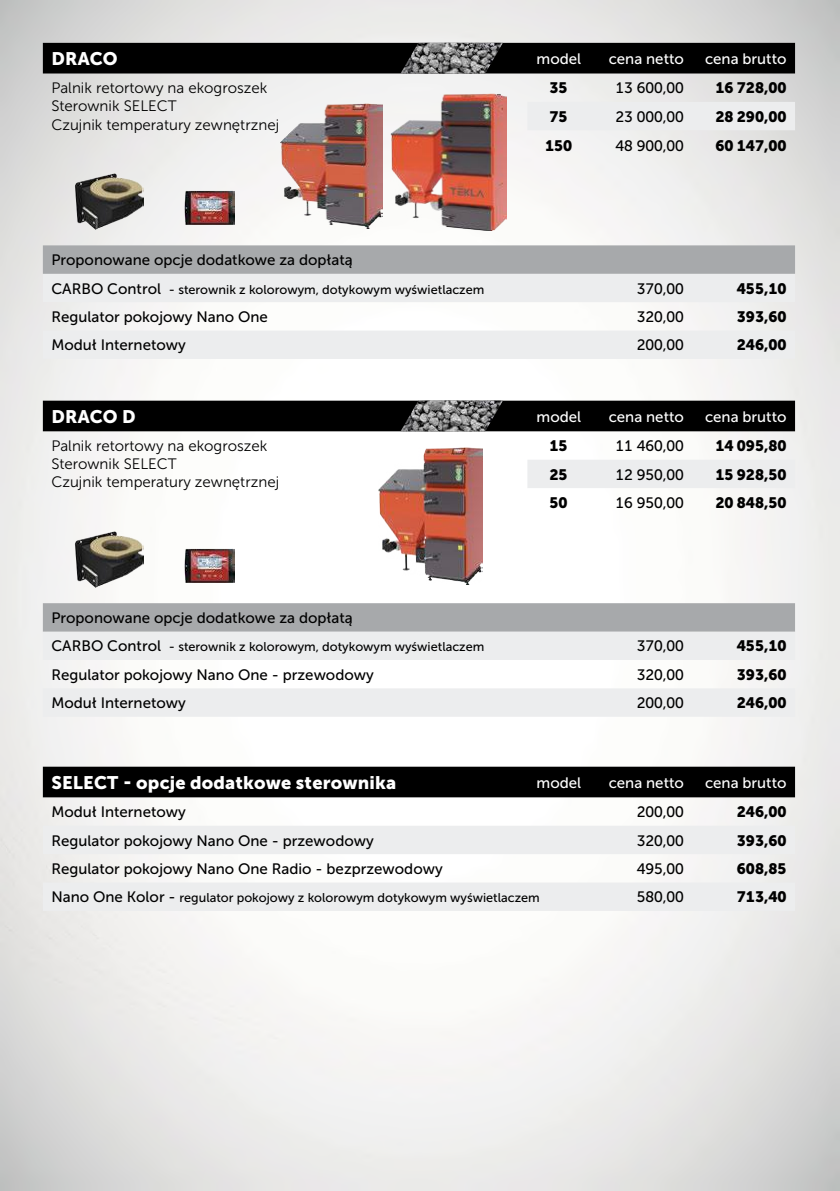
<style>
.page{position:relative;width:840px;height:1191px;background:#fff}
.page>*{position:absolute;margin:0;border:0;box-sizing:border-box;transform-origin:0 0}
.t1{font:18px "Museo Sans 900";letter-spacing:.01em;color:#fff}
.t2{font:15px "Museo Sans 500";color:#000}
.t3{font:15px/18px "Museo Sans 300";color:#000}
.t4{font:15px "Museo Sans 900";color:#000}
.t5{font:15px "Museo Sans 500";color:#fff}
.t6{font:12.6px "Museo Sans 500";color:#000}
.s1{font-size:15px}
.s2{font-size:13px}
</style>
<div class="page">
<img style="left:0;top:0;width:839px;height:1191px">
<div style="left:43px;top:43px;width:751px;height:30px;background:#000"></div>
<svg style="left:43px;top:102px;width:751px;height:257px;fill:#ecedee"></svg>
<div style="left:43px;top:245px;width:751px;height:29px;background:#a7a9ab"></div>
<img style="left:400px;top:43px;width:102px;height:30px">
<img style="left:74px;top:172px;width:69px;height:57px">
<img style="left:280px;top:103px;width:102px;height:126px">
<img style="left:391px;top:94px;width:115px;height:136px">
<img style="left:185px;top:191px;width:50px;height:34px">
<div style="left:43px;top:401px;width:751px;height:30px;background:#000"></div>
<svg style="left:43px;top:460px;width:751px;height:257px"></svg>
<div style="left:43px;top:603px;width:751px;height:28px;background:#a7a9ab"></div>
<img style="left:400px;top:401px;width:102px;height:30px">
<img style="left:74px;top:530px;width:69px;height:57px">
<img style="left:378px;top:447px;width:104px;height:137px">
<img style="left:185px;top:548px;width:50px;height:35px">
<div style="left:43px;top:766px;width:751px;height:31px;background:#000"></div>
<svg style="left:43px;top:825px;width:751px;height:86px;fill:#ecedee"></svg>
<p class="t1" style="left:51px;top:48px;width:68px">DRACO</p>
<p class="t5" style="left:536px;top:50px;width:46px">model</p>
<p class="t5" style="left:608px;top:50px;width:77px">cena netto</p>
<p class="t5" style="left:704px;top:50px;width:83px">cena brutto</p>
<p class="t3" style="left:51px;top:79px;width:229px">Palnik retortowy na ekogroszek<br>Sterownik SELECT<br>Czujnik temperatury zewnętrznej</p>
<p class="t4" style="left:549px;top:80px;width:20px">35</p>
<p class="t2" style="left:615px;top:80px;width:70px">13 600,00</p>
<p class="t4" style="left:715px;top:80px;width:73px">16 728,00</p>
<p class="t4" style="left:549px;top:108px;width:20px">75</p>
<p class="t2" style="left:615px;top:108px;width:70px">23 000,00</p>
<p class="t4" style="left:715px;top:108px;width:73px">28 290,00</p>
<p class="t4" style="left:544px;top:137px;width:29px">150</p>
<p class="t2" style="left:615px;top:137px;width:70px">48 900,00</p>
<p class="t4" style="left:715px;top:137px;width:73px">60 147,00</p>
<p class="t2" style="left:51px;top:252px;width:302px">Proponowane opcje dodatkowe za dopłatą</p>
<p class="t6" style="left:51px;top:282px;width:434px"><span class="s1">CARBO Control</span> <span class="s2">-</span> sterownik z kolorowym, dotykowym wyświetlaczem</p>
<p class="t2" style="left:636px;top:280px;width:49px">370,00</p>
<p class="t4" style="left:736px;top:280px;width:51px">455,10</p>
<p class="t2" style="left:51px;top:309px;width:218px">Regulator pokojowy Nano One</p>
<p class="t2" style="left:636px;top:309px;width:49px">320,00</p>
<p class="t4" style="left:736px;top:308px;width:51px">393,60</p>
<p class="t2" style="left:51px;top:337px;width:136px">Moduł Internetowy</p>
<p class="t2" style="left:636px;top:337px;width:49px">200,00</p>
<p class="t4" style="left:736px;top:337px;width:51px">246,00</p>
<p class="t1" style="left:51px;top:406px;width:86px">DRACO D</p>
<p class="t5" style="left:536px;top:408px;width:46px">model</p>
<p class="t5" style="left:608px;top:408px;width:77px">cena netto</p>
<p class="t5" style="left:704px;top:408px;width:83px">cena brutto</p>
<p class="t3" style="left:51px;top:437px;width:229px">Palnik retortowy na ekogroszek<br>Sterownik SELECT<br>Czujnik temperatury zewnętrznej</p>
<p class="t4" style="left:549px;top:437px;width:20px">15</p>
<p class="t2" style="left:615px;top:438px;width:70px">11 460,00</p>
<p class="t4" style="left:715px;top:437px;width:73px">14 095,80</p>
<p class="t4" style="left:549px;top:466px;width:20px">25</p>
<p class="t2" style="left:615px;top:466px;width:70px">12 950,00</p>
<p class="t4" style="left:715px;top:466px;width:73px">15 928,50</p>
<p class="t4" style="left:549px;top:494px;width:20px">50</p>
<p class="t2" style="left:615px;top:494px;width:70px">16 950,00</p>
<p class="t4" style="left:715px;top:494px;width:73px">20 848,50</p>
<p class="t2" style="left:51px;top:609px;width:302px">Proponowane opcje dodatkowe za dopłatą</p>
<p class="t6" style="left:51px;top:640px;width:434px"><span class="s1">CARBO Control</span> <span class="s2">-</span> sterownik z kolorowym, dotykowym wyświetlaczem</p>
<p class="t2" style="left:636px;top:638px;width:49px">370,00</p>
<p class="t4" style="left:736px;top:637px;width:51px">455,10</p>
<p class="t2" style="left:51px;top:666px;width:324px">Regulator pokojowy Nano One - przewodowy</p>
<p class="t2" style="left:636px;top:666px;width:49px">320,00</p>
<p class="t4" style="left:736px;top:666px;width:51px">393,60</p>
<p class="t2" style="left:51px;top:695px;width:136px">Moduł Internetowy</p>
<p class="t2" style="left:636px;top:695px;width:49px">200,00</p>
<p class="t4" style="left:736px;top:694px;width:51px">246,00</p>
<p class="t1" style="left:51px;top:772px;width:346px">SELECT - opcje dodatkowe sterownika</p>
<p class="t5" style="left:536px;top:774px;width:46px">model</p>
<p class="t5" style="left:608px;top:774px;width:77px">cena netto</p>
<p class="t5" style="left:704px;top:774px;width:83px">cena brutto</p>
<p class="t2" style="left:51px;top:804px;width:136px">Moduł Internetowy</p>
<p class="t2" style="left:636px;top:804px;width:49px">200,00</p>
<p class="t4" style="left:736px;top:803px;width:51px">246,00</p>
<p class="t2" style="left:51px;top:832px;width:324px">Regulator pokojowy Nano One - przewodowy</p>
<p class="t2" style="left:636px;top:832px;width:49px">320,00</p>
<p class="t4" style="left:736px;top:832px;width:51px">393,60</p>
<p class="t2" style="left:51px;top:860px;width:392px">Regulator pokojowy Nano One Radio - bezprzewodowy</p>
<p class="t2" style="left:636px;top:860px;width:49px">495,00</p>
<p class="t4" style="left:736px;top:860px;width:51px">608,85</p>
<p class="t6" style="left:51px;top:891px;width:489px"><span class="s1">Nano One Kolor -</span> regulator pokojowy z kolorowym dotykowym wyświetlaczem</p>
<p class="t2" style="left:636px;top:889px;width:49px">580,00</p>
<p class="t4" style="left:736px;top:888px;width:51px">713,40</p>
</div>
